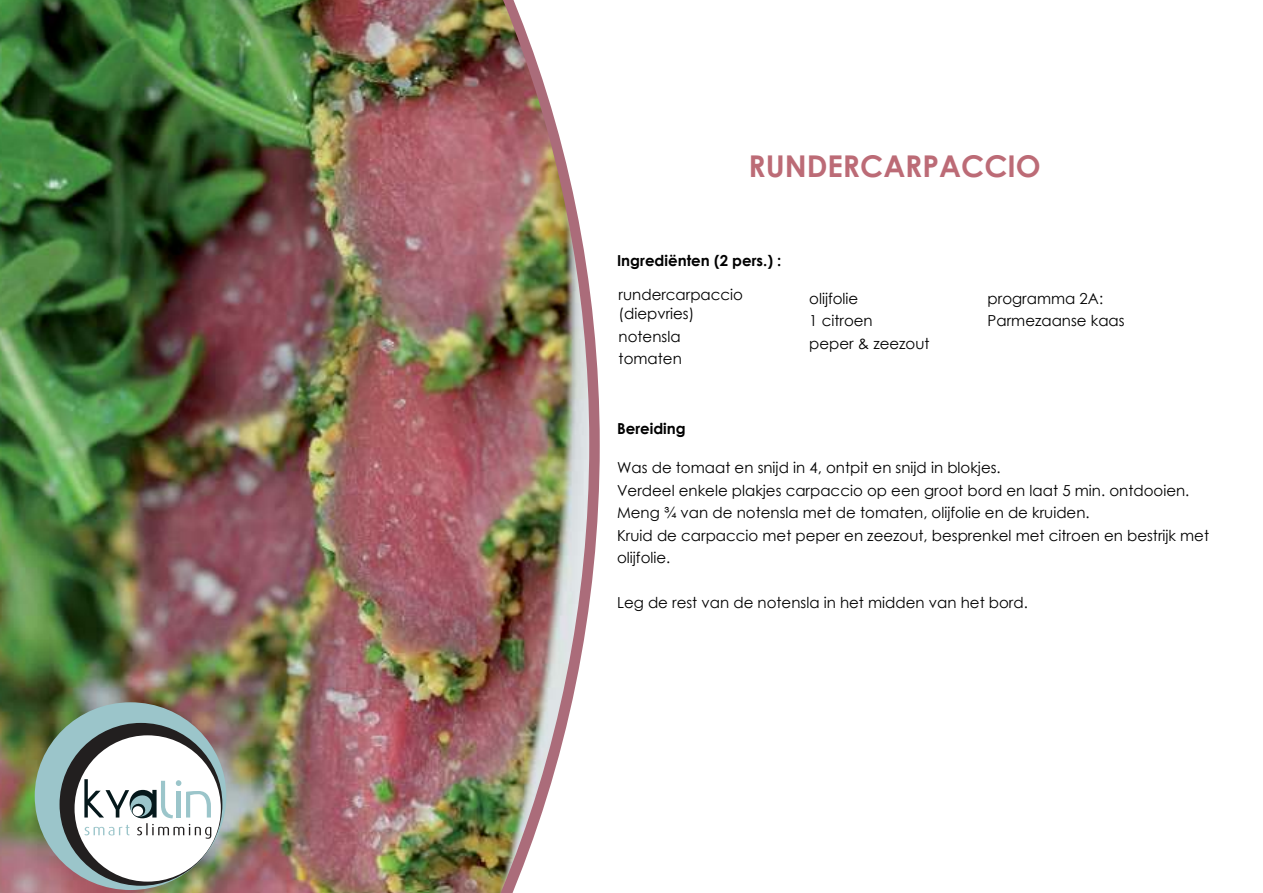
<style>
.page{position:relative;width:1263px;height:893px;background:#fff}
.page>*{position:absolute;margin:0;border:0;box-sizing:border-box;transform-origin:0 0}
.t1{font:700 30px "Century Gothic";color:#bc6b76}
.t2{font:15.15px/22.5px "Century Gothic";color:#000}
.t3{font:700 15.15px "Century Gothic";color:#000}
</style>
<div class="page">
<img style="left:0;top:0;width:589px;height:893px">
<div style="left:35px;top:702px;width:191px;height:188px;background:#9bc5ca;border-radius:50%"></div>
<div style="left:60px;top:723px;width:162px;height:163px;background:#221f1f;border-radius:50%"></div>
<div style="left:75px;top:735px;width:146px;height:147px;background:#fff;border-radius:50%"></div>
<svg style="left:84px;top:779px;width:127px;height:60px"></svg>
<h1 class="t1" style="left:748px;top:154px;width:294px">RUNDERCARPACCIO</h1>
<p class="t3" style="left:617px;top:254px;width:166px">Ingrediënten (2 pers.) :</p>
<p class="t2" style="left:619px;top:287px;width:126px;line-height:19px">rundercarpaccio (diepvries)</p>
<p class="t2" style="left:619px;top:326px;width:65px">notensla tomaten</p>
<p class="t3" style="left:617px;top:423px;width:70px">Bereiding</p>
<p class="t2" style="left:809px;top:288px;width:122px">olijfolie<br>1 citroen<br>peper &amp; zeezout</p>
<p class="t2" style="left:988px;top:288px;width:139px">programma 2A:<br>Parmezaanse kaas</p>
<p class="t2" style="left:617px;top:458px;width:593px">Was de tomaat en snijd in 4, ontpit en snijd in blokjes.<br>Verdeel enkele plakjes carpaccio op een groot bord en laat 5 min. ontdooien.<br>Meng ¾ van de notensla met de tomaten, olijfolie en de kruiden.<br>Kruid de carpaccio met peper en zeezout, besprenkel met citroen en bestrijk met olijfolie.</p>
<p class="t2" style="left:617px;top:593px;width:412px">Leg de rest van de notensla in het midden van het bord.</p>
</div>
